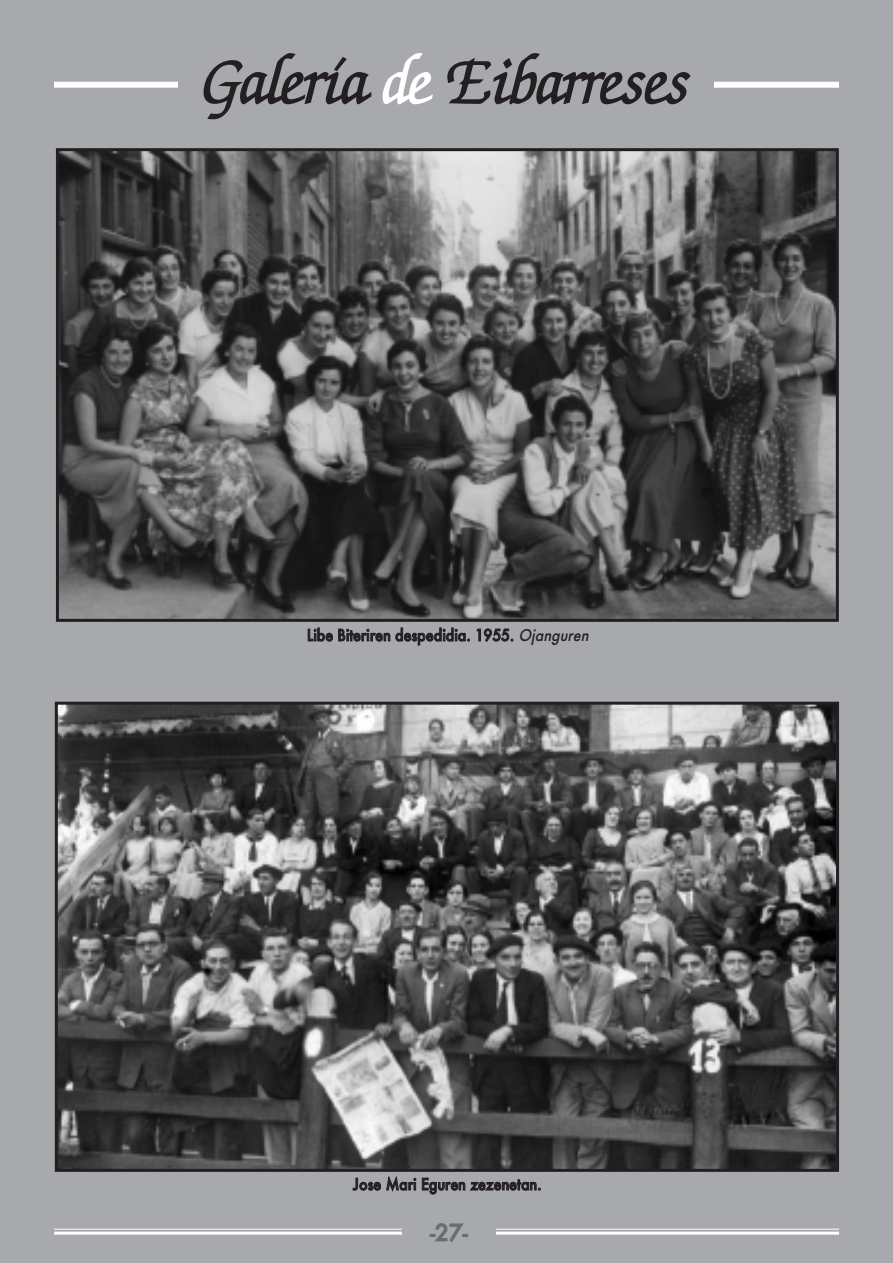
<style>
.page{position:relative;width:893px;height:1263px;background:#a8a9ad}
.page>*{position:absolute;margin:0;border:0;box-sizing:border-box;transform-origin:0 0}
.t1{font:italic 300 67.5px "Zapf Chancery";color:#231f20}
.t2{font:500 22.5px "Futura";color:#6c6d70}
.t3{font:500 15.75px "Futura";letter-spacing:.005em;color:#231f20;scale:.9 1}
.s1{color:#fff}
.s2{font-style:italic}
</style>
<div class="page">
<div style="left:54px;top:82px;width:785px;height:6px;background:#fff"></div>
<div style="left:179px;top:54px;width:535px;height:82px;background:#a8a9ad"></div>
<img style="left:60px;top:152px;width:775px;height:466px">
<div style="left:56px;top:148px;width:783px;height:474px;border:3px solid #231f20"></div>
<hr style="left:54px;top:1229px;width:785px;height:1px;background:#fff">
<hr style="left:54px;top:1232px;width:785px;height:3px;background:#fff">
<div style="left:402px;top:1212px;width:93px;height:45px;background:#a8a9ad"></div>
<img style="left:59px;top:706px;width:776px;height:462px">
<div style="left:55px;top:702px;width:784px;height:470px;border:3px solid #231f20"></div>
<h1 class="t1" style="left:204px;top:54px;width:489px">Galería <span class="s1">de</span> Eibarreses</h1>
<p class="t3" style="left:307px;top:626px;width:319px">Libe Biteriren despedidia. 1955. <span class="s2">Ojanguren</span></p>
<p class="t3" style="left:353px;top:1175px;width:211px">Jose Mari Eguren zezenetan.</p>
<h2 class="t2" style="left:430px;top:1220px;width:39px">-27-</h2>
</div>
